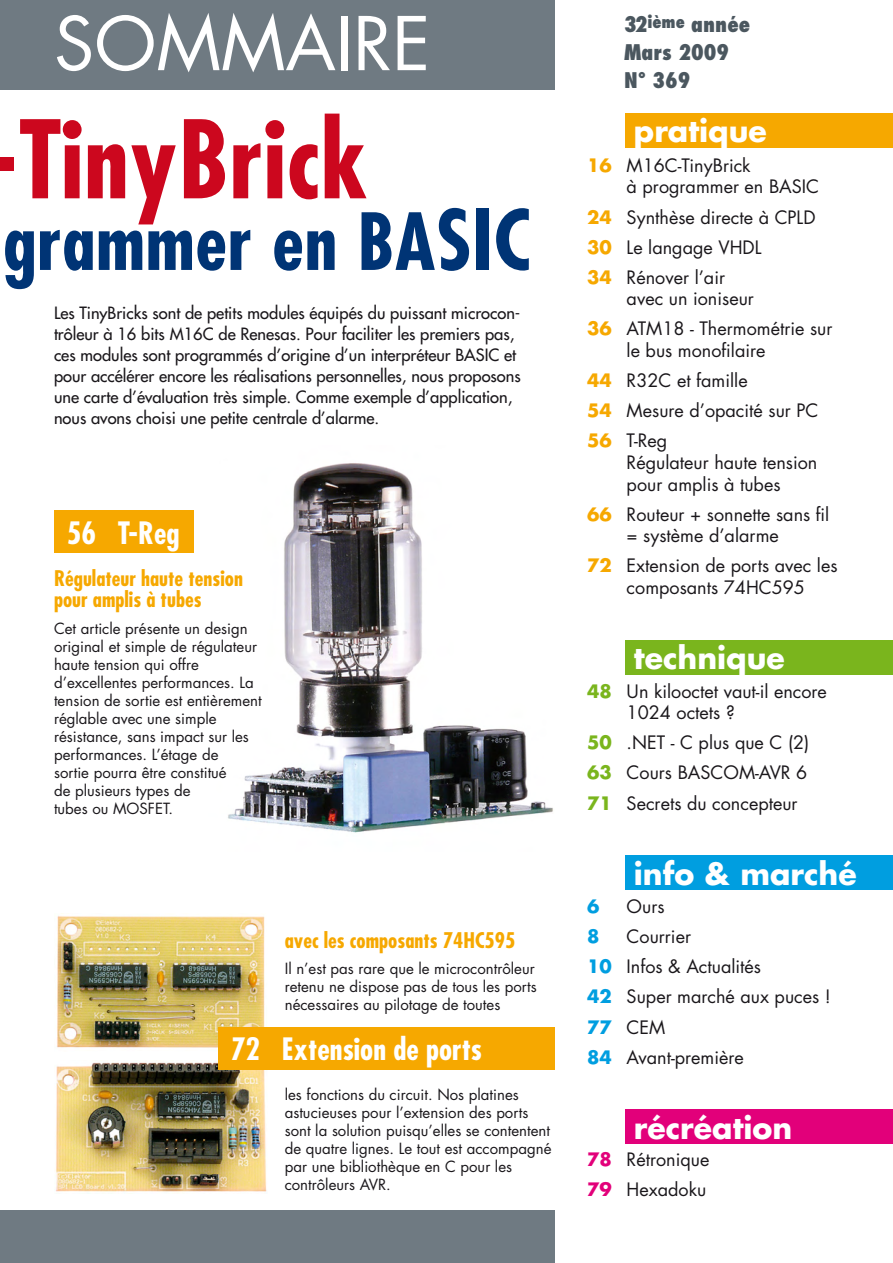
<style>
.page{position:relative;width:893px;height:1263px;background:#fff}
.page>*{position:absolute;margin:0;border:0;box-sizing:border-box;transform-origin:0 0}
.t1{font:700 condensed 105px "Futura";letter-spacing:.01em;color:#cc071e}
.t2{font:700 condensed 76.5px "Futura";letter-spacing:.01em;color:#003475}
.t3{font:72px "Futura";color:#fff}
.t4{font:700 30px "Futura";color:#fff}
.t5{font:700 condensed 30px "Futura";color:#fff}
.t6{font:700 condensed 21px/21px "Futura";color:#f6a800}
.t7{font:800 condensed 21px/28.3px "Futura";color:#4b575f}
.t8{font:18px/30.2px "Futura";color:#1a171b}
.t9{font:700 18px "Futura";color:#009ee0}
.t10{font:16.5px/21px "Futura";color:#1a171b}
.t11{font:15px/18px "Futura";color:#1a171b}
.s1{font-size:81px}
.s2{font-weight:700;color:#f6a800}
.s3{font-weight:700;color:#7ab51d}
.s4{font-weight:700;color:#009ee0}
.s5{font-weight:700;color:#e2007a}
</style>
<div class="page">
<div style="left:0;top:0;width:554px;height:89px;background:#6f7a82"></div>
<div style="left:0;top:1211px;width:554px;height:52px;background:#6f7a82"></div>
<img style="left:228px;top:463px;width:325px;height:370px">
<img style="left:57px;top:913px;width:208px;height:135px">
<div style="left:54px;top:510px;width:140px;height:43px;background:#f6a800"></div>
<div style="left:625px;top:640px;width:267px;height:34px;background:#7ab51d"></div>
<div style="left:625px;top:856px;width:267px;height:34px;background:#009ee0"></div>
<div style="left:625px;top:1110px;width:267px;height:34px;background:#e2007a"></div>
<div style="left:625px;top:113px;width:267px;height:34px;background:#f6a800"></div>
<img style="left:55px;top:1062px;width:212px;height:132px">
<div style="left:218px;top:1027px;width:336px;height:43px;background:#f6a800"></div>
<h3 class="t3" style="left:54px;top:10px;width:378px">SOMMAIRE</h3>
<h3 class="t7" style="left:624px;top:12px;width:128px">32<sup>ième</sup> année<br>Mars 2009<br>N° 369</h3>
<h1 class="t1" style="left:-16px;top:114px;width:384px">-TinyBrick</h1>
<h2 class="t2" style="left:3px;top:208px;width:529px">grammer en BA<span class="s1">SIC</span></h2>
<p class="t10" style="left:54px;top:304px;width:468px">Les TinyBricks sont de petits modules équipés du puissant microcon&shy;trôleur à 16 bits M16C de Renesas. Pour faciliter les premiers pas, ces modules sont programmés d’origine d’un interpréteur BASIC et pour accélérer encore les réalisations personnelles, nous proposons une carte d’évaluation très simple. Comme exemple d’application, nous avons choisi une petite centrale d’alarme.</p>
<h3 class="t5" style="left:67px;top:519px;width:114px">56 T-Reg</h3>
<h3 class="t6" style="left:54px;top:570px;width:190px">Régulateur haute tension pour amplis à tubes</h3>
<p class="t11" style="left:54px;top:621px;width:209px">Cet article présente un design original et simple de régulateur haute tension qui offre d’excellentes performances. La tension de sortie est entièrement réglable avec une simple résistance, sans impact sur les performances. L’étage de<br>sortie pourra être constitué<br>de plusieurs types de<br>tubes ou MOSFET.</p>
<h3 class="t6" style="left:285px;top:932px;width:232px">avec les composants 74HC595</h3>
<p class="t11" style="left:285px;top:961px;width:253px">Il n’est pas rare que le microcontrôleur retenu ne dispose pas de tous les ports nécessaires au pilotage de toutes</p>
<h3 class="t5" style="left:231px;top:1036px;width:253px">72 Extension de ports</h3>
<p class="t11" style="left:285px;top:1087px;width:268px">les fonctions du circuit. Nos platines astucieuses pour l’extension des ports sont la solution puisqu’elles se contentent de quatre lignes. Le tout est accompagné par une bibliothèque en C pour les contrôleurs AVR.</p>
<h3 class="t4" style="left:634px;top:118px;width:134px">pratique</h3>
<p class="t8" style="left:626px;top:156px;width:194px;line-height:21.6px;text-indent:-40px"><span class="s2">16</span> M16C-TinyBrick<br>à programmer en BASIC</p>
<p class="t8" style="left:587px;top:203px;width:230px"><span class="s2">24</span> Synthèse directe à CPLD<br><span class="s2">30</span> Le langage VHDL<br><span class="s2">34</span> Rénover l’air</p>
<p class="t8" style="left:587px;top:285px;width:247px;text-indent:40px">avec un ioniseur<br><span class="s2">36</span> ATM18 - Thermométrie sur</p>
<p class="t8" style="left:587px;top:337px;width:233px;text-indent:40px">le bus monofilaire<br><span class="s2">44</span> R32C et famille<br><span class="s2">54</span> Mesure d’opacité sur PC<br><span class="s2">56</span> T-Reg</p>
<p class="t8" style="left:626px;top:453px;width:192px;line-height:21.6px">Régulateur haute tension pour amplis à tubes</p>
<p class="t8" style="left:626px;top:505px;width:204px;line-height:21.6px;text-indent:-40px"><span class="s2">66</span> Routeur + sonnette sans fil = système d’alarme</p>
<p class="t8" style="left:587px;top:556px;width:252px;line-height:21.6px;text-align:center"><span class="s2">72</span> Extension de ports avec les composants 74HC595</p>
<h3 class="t4" style="left:634px;top:644px;width:152px">technique</h3>
<p class="t8" style="left:626px;top:682px;width:202px;line-height:21.6px;text-indent:-40px"><span class="s3">48</span> Un kilooctet vaut-il encore<br>1024 octets ?</p>
<p class="t8" style="left:587px;top:729px;width:224px;text-align:justify"><span class="s3">50</span> .NET - C plus que C (2)<br><span class="s3">63</span> Cours BASCOM-AVR 6<br><span class="s3">71</span> Secrets du concepteur</p>
<h3 class="t4" style="left:634px;top:860px;width:224px">info &amp; marché</h3>
<p class="t9" style="left:587px;top:898px;width:14px">6</p>
<p class="t8" style="left:626px;top:893px;width:39px">Ours</p>
<p class="t9" style="left:587px;top:928px;width:14px">8</p>
<p class="t8" style="left:587px;top:923px;width:245px;text-indent:40px">Courrier<br><span class="s4">10</span> Infos &amp; Actualités<br><span class="s4">42</span> Super marché aux puces !<br><span class="s4">77</span> CEM<br><span class="s4">84</span> Avant-première</p>
<h3 class="t4" style="left:634px;top:1114px;width:160px">récréation</h3>
<p class="t8" style="left:587px;top:1146px;width:124px"><span class="s5">78</span> Rétronique<br><span class="s5">79</span> Hexadoku</p>
</div>
